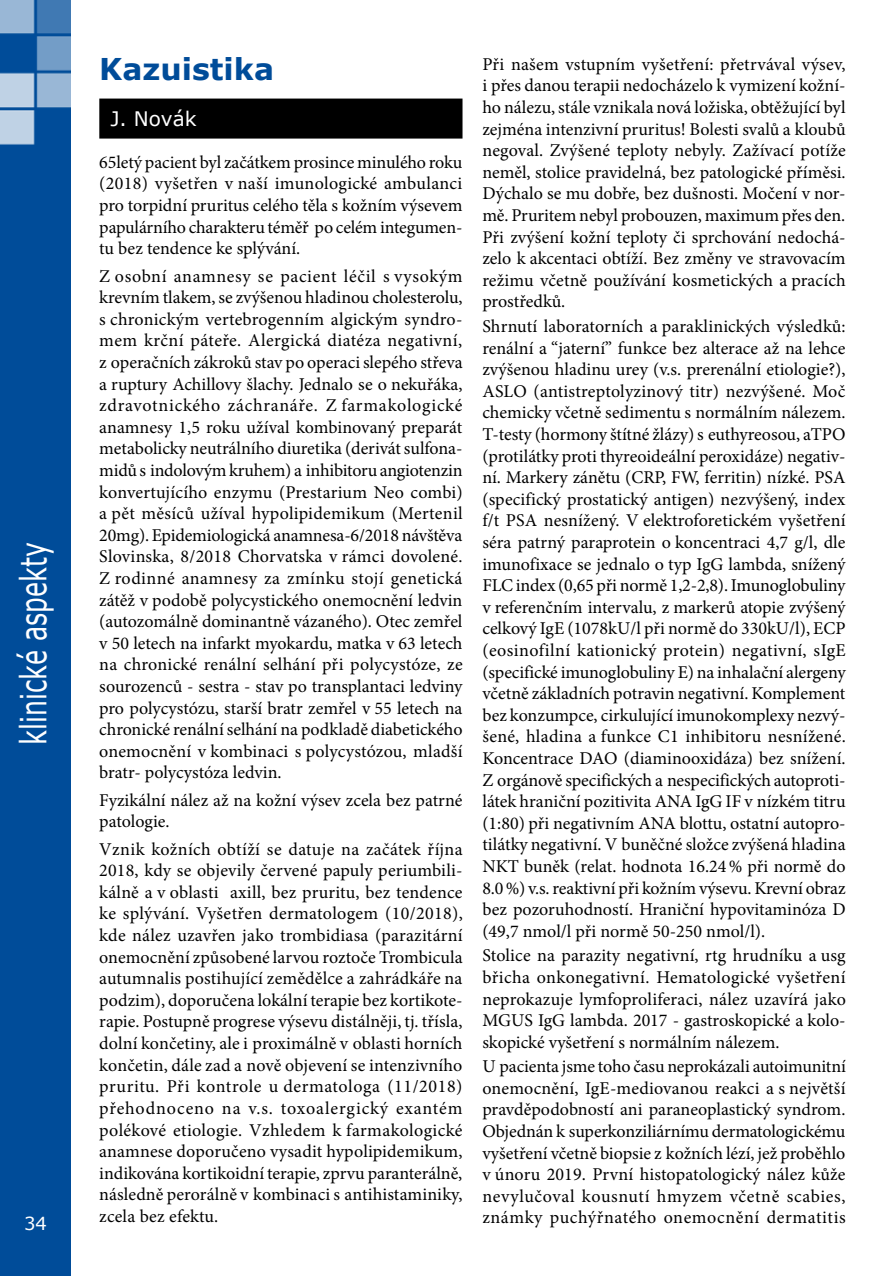
<style>
.page{position:relative;width:891px;height:1276px;background:#fff}
.page>*{position:absolute;margin:0;border:0;box-sizing:border-box;transform-origin:0 0}
.t1{font:36px "Verdana";color:#fff;scale:.7 1}
.t2{font:700 30px "Verdana";color:#004c99}
.t3{font:20px "Verdana";color:#fff}
.t4{font:18px/21.6px "Minion Pro";color:#000;text-align:justify}
.t5{font:18px "Verdana";color:#fff}
</style>
<div class="page">
<img style="left:0;top:0;width:71px;height:1276px">
<div style="left:99px;top:99px;width:363px;height:40px;background:#000"></div>
<h1 class="t1" style="left:9px;top:745px;width:290px;rotate:-90deg">klinické aspekty</h1>
<p class="t5" style="left:24px;top:1211px;width:24px">34</p>
<h2 class="t2" style="left:99px;top:47px;width:176px">Kazuistika</h2>
<p class="t3" style="left:111px;top:105px;width:87px">J. Novák</p>
<p class="t4" style="left:99px;top:151px;width:364px">65letý pacient byl začátkem prosince minulého roku (2018) vyšetřen v naší imunologické ambulanci pro torpidní pruritus celého těla s kožním výsevem papulárního charakteru téměř po celém integumen&shy;tu bez tendence ke splývání.</p>
<p class="t4" style="left:99px;top:265px;width:365px">Z osobní anamnesy se pacient léčil s vysokým krevním tlakem, se zvýšenou hladinou cholesterolu, s chronickým vertebrogenním algickým syndro&shy;mem krční páteře. Alergická diatéza negativní, z operačních zákroků stav po operaci slepého střeva a ruptury Achillovy šlachy. Jednalo se o nekuřáka, zdravotnického záchranáře. Z farmakologické anamnesy 1,5 roku užíval kombinovaný preparát metabolicky neutrálního diuretika (derivát sulfona&shy;midů s indolovým kruhem) a inhibitoru angiotenzin konvertujícího enzymu (Prestarium Neo combi) a pět měsíců užíval hypolipidemikum (Mertenil 20mg). Epidemiologická anamnesa-6/2018 návštěva Slovinska, 8/2018 Chorvatska v rámci dovolené.<br>Z rodinné anamnesy za zmínku stojí genetická zátěž v podobě polycystického onemocnění ledvin (autozomálně dominantně vázaného). Otec zemřel v 50 letech na infarkt myokardu, matka v 63 letech na chronické renální selhání při polycystóze, ze sourozenců - sestra - stav po transplantaci ledviny pro polycystózu, starší bratr zemřel v 55 letech na chronické renální selhání na podkladě diabetického onemocnění v kombinaci s polycystózou, mladší bratr- polycystóza ledvin.</p>
<p class="t4" style="left:99px;top:789px;width:364px">Fyzikální nález až na kožní výsev zcela bez patrné patologie.</p>
<p class="t4" style="left:99px;top:838px;width:365px">Vznik kožních obtíží se datuje na začátek října 2018, kdy se objevily červené papuly periumbili&shy;kálně a v oblasti axill, bez pruritu, bez tendence ke splývání. Vyšetřen dermatologem (10/2018), kde nález uzavřen jako trombidiasa (parazitární onemocnění způsobené larvou roztoče Trombicula autumnalis postihující zemědělce a zahrádkáře na podzim), doporučena lokální terapie bez kortikote&shy;rapie. Postupně progrese výsevu distálněji, tj. třísla, dolní končetiny, ale i proximálně v oblasti horních končetin, dále zad a nově objevení se intenzivního pruritu. Při kontrole u dermatologa (11/2018) přehodnoceno na v.s. toxoalergický exantém polékové etiologie. Vzhledem k farmakologické anamnese doporučeno vysadit hypolipidemikum, indikována kortikoidní terapie, zprvu paranterálně, následně perorálně v kombinaci s antihistaminiky, zcela bez efektu.</p>
<p class="t4" style="left:482px;top:53px;width:365px">Při našem vstupním vyšetření: přetrvával výsev, i přes danou terapii nedocházelo k vymizení kožní&shy;ho nálezu, stále vznikala nová ložiska, obtěžující byl zejména intenzivní pruritus! Bolesti svalů a kloubů negoval. Zvýšené teploty nebyly. Zažívací potíže neměl, stolice pravidelná, bez patologické příměsi.<br>Dýchalo se mu dobře, bez dušnosti. Močení v nor&shy;mě. Pruritem nebyl probouzen, maximum přes den.<br>Při zvýšení kožní teploty či sprchování nedochá&shy;zelo k akcentaci obtíží. Bez změny ve stravovacím režimu včetně používání kosmetických a pracích prostředků.</p>
<p class="t4" style="left:482px;top:315px;width:365px">Shrnutí laboratorních a paraklinických výsledků: renální a “jaterní” funkce bez alterace až na lehce zvýšenou hladinu urey (v.s. prerenální etiologie?), ASLO (antistreptolyzinový titr) nezvýšené. Moč chemicky včetně sedimentu s normálním nálezem.<br>T-testy (hormony štítné žlázy) s euthyreosou, aTPO (protilátky proti thyreoideální peroxidáze) negativ&shy;ní. Markery zánětu (CRP, FW, ferritin) nízké. PSA (specifický prostatický antigen) nezvýšený, index f/t PSA nesnížený. V elektroforetickém vyšetření séra patrný paraprotein o koncentraci 4,7 g/l, dle imunofixace se jednalo o typ IgG lambda, snížený FLC index (0,65 při normě 1,2-2,8). Imunoglobuliny v referenčním intervalu, z markerů atopie zvýšený celkový IgE (1078kU/l při normě do 330kU/l), ECP (eosinofilní kationický protein) negativní, sIgE (specifické imunoglobuliny E) na inhalační alergeny včetně základních potravin negativní. Komplement bez konzumpce, cirkulující imunokomplexy nezvý&shy;šené, hladina a funkce C1 inhibitoru nesnížené.<br>Koncentrace DAO (diaminooxidáza) bez snížení.<br>Z orgánově specifických a nespecifických autoproti&shy;látek hraniční pozitivita ANA IgG IF v nízkém titru (1:80) při negativním ANA blottu, ostatní autopro&shy;tilátky negativní. V buněčné složce zvýšená hladina NKT buněk (relat. hodnota 16.24% při normě do 8.0%) v.s. reaktivní při kožním výsevu. Krevní obraz bez pozoruhodností. Hraniční hypovitaminóza D (49,7 nmol/l při normě 50-250 nmol/l).</p>
<p class="t4" style="left:482px;top:945px;width:365px">Stolice na parazity negativní, rtg hrudníku a usg břicha onkonegativní. Hematologické vyšetření neprokazuje lymfoproliferaci, nález uzavírá jako MGUS IgG lambda. 2017 - gastroskopické a kolo&shy;skopické vyšetření s normálním nálezem.</p>
<p class="t4" style="left:482px;top:1055px;width:365px">U pacienta jsme toho času neprokázali autoimunitní onemocnění, IgE-mediovanou reakci a s největší pravděpodobností ani paraneoplastický syndrom.<br>Objednán k superkonziliárnímu dermatologickému vyšetření včetně biopsie z kožních lézí, jež proběhlo v únoru 2019. První histopatologický nález kůže nevylučoval kousnutí hmyzem včetně scabies, známky puchýřnatého onemocnění dermatitis</p>
</div>
